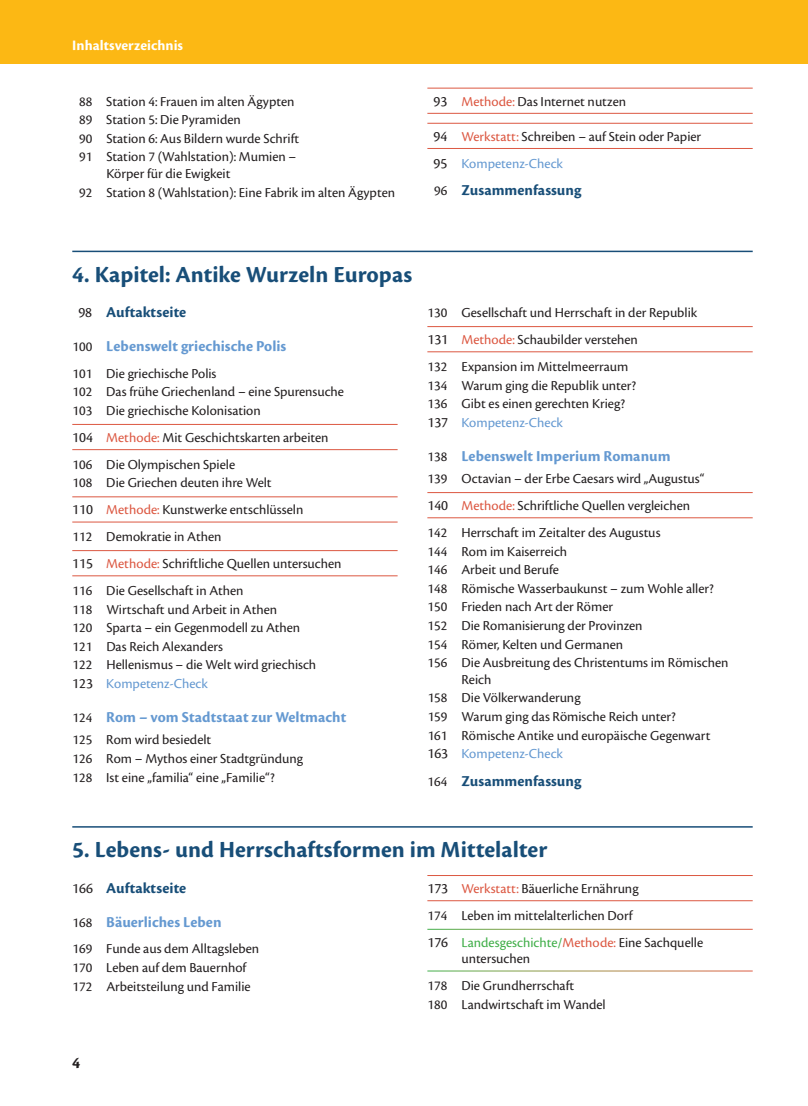
<style>
.page{position:relative;width:808px;height:1106px;background:#fff}
.page>*{position:absolute;margin:0;border:0;box-sizing:border-box;transform-origin:0 0}
.t1{font:700 24px "Cronos Pro";color:#184e78}
.t2{font:700 16.5px "Cronos Pro";color:#231f20}
.t3{font:700 15.75px/33.9px "Cronos Pro";letter-spacing:.005em;color:#6599d1}
.t4{font:700 15.75px "Cronos Pro";color:#184e78}
.t5{font:700 15px "Cronos Pro";letter-spacing:.005em;color:#fff}
.t6{font:14.25px/18.6px "Cronos Pro";color:#231f20}
.s1{font-size:15px}
.s2{color:#dc5842}
.s3{color:#6599d1}
.s4{font-weight:400;font-size:14.25px;color:#231f20}
.s5{font-weight:400;font-size:15px;color:#231f20}
.s6{color:#184e78}
.s7{color:#40ae49}
</style>
<div class="page">
<div style="left:0;top:0;width:808px;height:64px;background:#fcb814"></div>
<hr style="left:427px;top:88px;width:326px;height:1px;background:#dc5842">
<hr style="left:427px;top:113px;width:326px;height:1px;background:#dc5842">
<hr style="left:427px;top:123px;width:326px;height:1px;background:#dc5842">
<hr style="left:427px;top:148px;width:326px;height:1px;background:#dc5842">
<hr style="left:72px;top:251px;width:681px;height:1px;background:#184e78">
<hr style="left:72px;top:424px;width:326px;height:1px;background:#dc5842">
<hr style="left:72px;top:449px;width:326px;height:1px;background:#dc5842">
<hr style="left:72px;top:496px;width:326px;height:1px;background:#dc5842">
<hr style="left:72px;top:521px;width:326px;height:1px;background:#dc5842">
<hr style="left:72px;top:550px;width:326px;height:1px;background:#dc5842">
<hr style="left:72px;top:575px;width:326px;height:1px;background:#dc5842">
<hr style="left:427px;top:326px;width:326px;height:1px;background:#dc5842">
<hr style="left:427px;top:351px;width:326px;height:1px;background:#dc5842">
<hr style="left:427px;top:492px;width:326px;height:1px;background:#dc5842">
<hr style="left:427px;top:517px;width:326px;height:1px;background:#dc5842">
<hr style="left:72px;top:826px;width:681px;height:1px;background:#184e78">
<hr style="left:427px;top:875px;width:326px;height:1px;background:#dc5842">
<hr style="left:427px;top:900px;width:326px;height:1px;background:#dc5842">
<p class="t5" style="left:72px;top:37px;width:112px">Inhaltsverzeichnis</p>
<p class="t6" style="left:79px;top:92px;width:222px">88 Station 4: Frauen im alten Ägypten 89 Station 5: Die Pyramiden<br>90 Station 6: Aus Bildern wurde Schrift 91 Station 7 (Wahlstation): Mumien –</p>
<p class="t6" style="left:79px;top:164px;width:317px;text-indent:27px">Körper für die Ewigkeit<br>92 Station 8 (Wahlstation): Eine Fabrik im alten Ägypten</p>
<p class="t6" style="left:433px;top:92px;width:194px"><span class="s1">93</span> <span class="s2">Methode:</span> Das Internet nutzen</p>
<p class="t6" style="left:433px;top:123px;width:269px;line-height:26.8px"><span class="s1">94</span> <span class="s2">Werkstatt:</span> Schreiben – auf Stein oder Papier<br><span class="s1">95</span> <span class="s3">Kompetenz-Check</span></p>
<p class="t4" style="left:434px;top:181px;width:149px"><span class="s4">96</span> Zusammenfassung</p>
<h1 class="t1" style="left:72px;top:261px;width:341px">4. Kapitel: Antike Wurzeln Europas</h1>
<p class="t3" style="left:72px;top:295px;width:215px;text-indent:6px"><span class="s5">98</span> <span class="s6">Auftaktseite<br></span><span class="s4">100</span> Lebenswelt griechische Polis</p>
<p class="t6" style="left:72px;top:364px;width:273px">101 Die griechische Polis<br>102 Das frühe Griechenland – eine Spurensuche<br>103 Die griechische Kolonisation</p>
<p class="t6" style="left:72px;top:424px;width:258px;line-height:26.8px"><span class="s1">104</span> <span class="s2">Methode:</span> Mit Geschichtskarten arbeiten<br>106 Die Olympischen Spiele</p>
<p class="t6" style="left:72px;top:469px;width:271px;line-height:26.8px">108 Die Griechen deuten ihre Welt<br><span class="s1">110</span> <span class="s2">Methode:</span> Kunstwerke entschlüsseln<br>112 Demokratie in Athen<br><span class="s1">115</span> <span class="s2">Methode:</span> Schriftliche Quellen untersuchen 116 Die Gesellschaft in Athen</p>
<p class="t6" style="left:72px;top:600px;width:245px">118 Wirtschaft und Arbeit in Athen<br>120 Sparta – ein Gegenmodell zu Athen<br>121 Das Reich Alexanders<br>122 Hellenismus – die Welt wird griechisch<br><span class="s1">123</span> <span class="s3">Kompetenz-Check</span></p>
<p class="t3" style="left:72px;top:700px;width:275px"><span class="s4">124</span> Rom – vom Stadtstaat zur Weltmacht</p>
<p class="t6" style="left:72px;top:730px;width:232px">125 Rom wird besiedelt<br>126 Rom – Mythos einer Stadtgründung<br>128 Ist eine „familia“ eine „Familie“?</p>
<p class="t6" style="left:427px;top:299px;width:271px;line-height:26.8px">130 Gesellschaft und Herrschaft in der Republik<br><span class="s1">131</span> <span class="s2">Methode:</span> Schaubilder verstehen<br>132 Expansion im Mittelmeerraum</p>
<p class="t6" style="left:427px;top:376px;width:210px">134 Warum ging die Republik unter?<br>136 Gibt es einen gerechten Krieg?<br><span class="s1">137</span> <span class="s3">Kompetenz-Check</span></p>
<p class="t3" style="left:428px;top:439px;width:244px"><span class="s4">138</span> Lebenswelt Imperium Romanum</p>
<p class="t6" style="left:427px;top:465px;width:279px;line-height:26.8px">139 Octavian – der Erbe Caesars wird „Augustus“<br><span class="s1">140</span> <span class="s2">Methode:</span> Schriftliche Quellen vergleichen<br>142 Herrschaft im Zeitalter des Augustus</p>
<p class="t6" style="left:428px;top:542px;width:302px">144 Rom im Kaiserreich<br>146 Arbeit und Berufe<br>148 Römische Wasserbaukunst – zum Wohle aller?<br>150 Frieden nach Art der Römer<br>152 Die Romanisierung der Provinzen<br>154 Römer, Kelten und Germanen<br>156 Die Ausbreitung des Christentums im Römischen</p>
<p class="t6" style="left:427px;top:670px;width:285px;text-indent:34px">Reich<br>158 Die Völkerwanderung<br>159 Warum ging das Römische Reich unter?<br>161 Römische Antike und europäische Gegenwart<br><span class="s1">163</span> <span class="s3">Kompetenz-Check</span></p>
<p class="t4" style="left:428px;top:772px;width:155px"><span class="s4">164</span> Zusammenfassung</p>
<h1 class="t1" style="left:72px;top:836px;width:476px">5. Lebens- und Herrschaftsformen im Mittelalter</h1>
<p class="t3" style="left:72px;top:871px;width:151px"><span class="s5">166</span> <span class="s6">Auftaktseite<br></span><span class="s4">168</span> Bäuerliches Leben</p>
<p class="t6" style="left:72px;top:939px;width:188px">169 Funde aus dem Alltagsleben<br>170 Leben auf dem Bauernhof<br>172 Arbeitsteilung und Familie</p>
<p class="t6" style="left:427px;top:875px;width:277px;line-height:26.8px"><span class="s1">173</span> <span class="s2">Werkstatt:</span> Bäuerliche Ernährung<br>174 Leben im mittelalterlichen Dorf<br><span class="s1">176</span> <span class="s7">Landesgeschichte/</span><span class="s2">Methode:</span> Eine Sachquelle</p>
<p class="t6" style="left:428px;top:945px;width:148px;line-height:26.8px;text-indent:34px">untersuchen<br>178 Die Grundherrschaft</p>
<p class="t6" style="left:428px;top:995px;width:180px">180 Landwirtschaft im Wandel</p>
<p class="t2" style="left:72px;top:1053px;width:10px">4</p>
</div>
